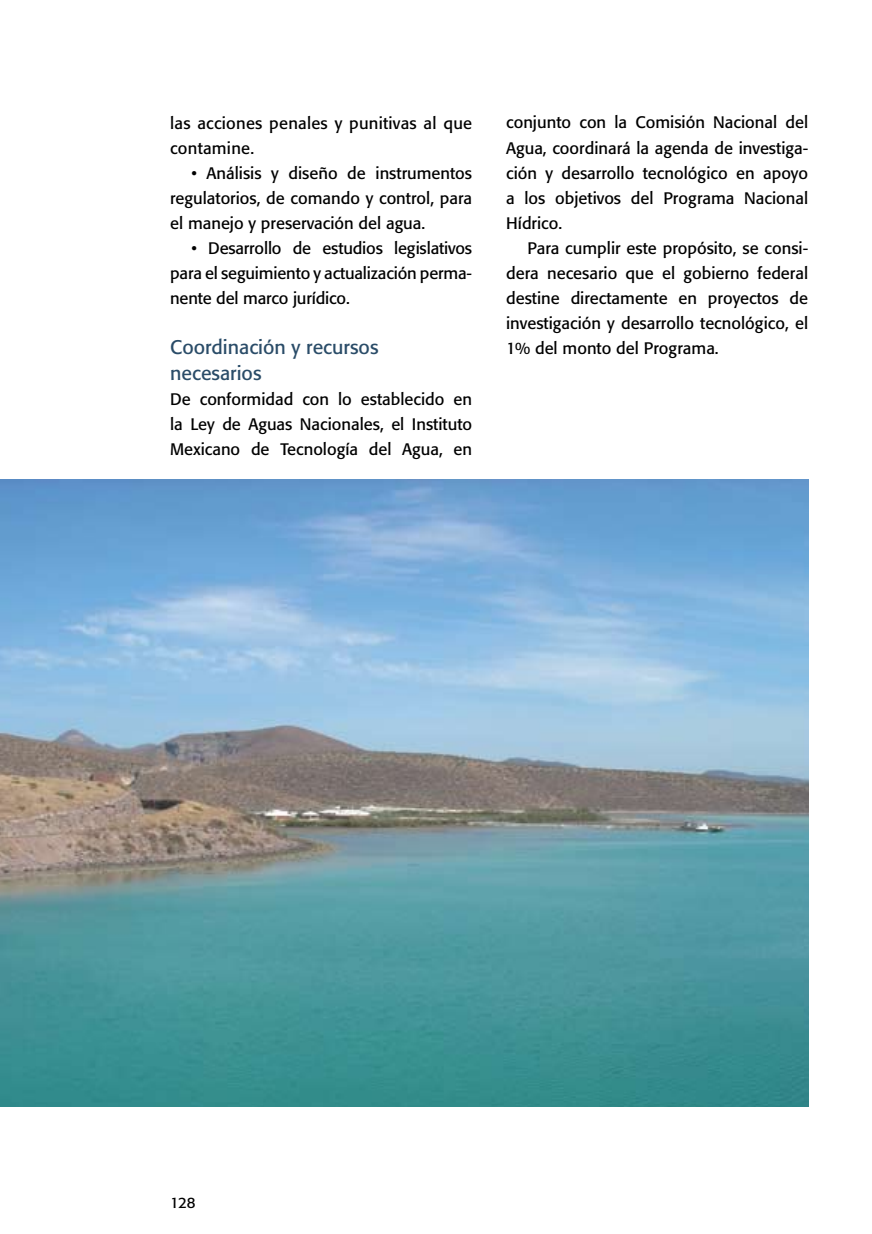
<style>
.page{position:relative;width:872px;height:1234px;background:#fff}
.page>*{position:absolute;margin:0;border:0;box-sizing:border-box;transform-origin:0 0}
.t1{font:19.5px/25px "Formata";color:#2a4c68}
.t2{font:16.5px/25px "Formata";color:#000;text-align:justify}
.t3{font:15px "Formata";color:#000}
</style>
<div class="page">
<img style="left:0;top:480px;width:808px;height:626px">
<p class="t2" style="left:170px;top:110px;width:303px">las acciones penales y punitivas al que contamine.</p>
<p class="t2" style="left:170px;top:160px;width:303px;text-indent:21px">• Análisis y diseño de instrumentos regulatorios, de comando y control, para el manejo y preservación del agua.</p>
<p class="t2" style="left:170px;top:235px;width:303px;text-indent:21px">• Desarrollo de estudios legislativos para el seguimiento y actualización perma&shy;nente del marco jurídico.</p>
<p class="t1" style="left:170px;top:335px;width:210px">Coordinación y recursos necesarios</p>
<p class="t2" style="left:170px;top:386px;width:303px">De conformidad con lo establecido en la Ley de Aguas Nacionales, el Instituto Mexicano de Tecnología del Agua, en</p>
<p class="t2" style="left:506px;top:110px;width:303px">conjunto con la Comisión Nacional del Agua, coordinará la agenda de investiga&shy;ción y desarrollo tecnológico en apoyo a los objetivos del Programa Nacional Hídrico.</p>
<p class="t2" style="left:506px;top:235px;width:303px;text-indent:21px">Para cumplir este propósito, se consi&shy;dera necesario que el gobierno federal destine directamente en proyectos de investigación y desarrollo tecnológico, el 1% del monto del Programa.</p>
<p class="t3" style="left:170px;top:1193px;width:27px">128</p>
</div>
